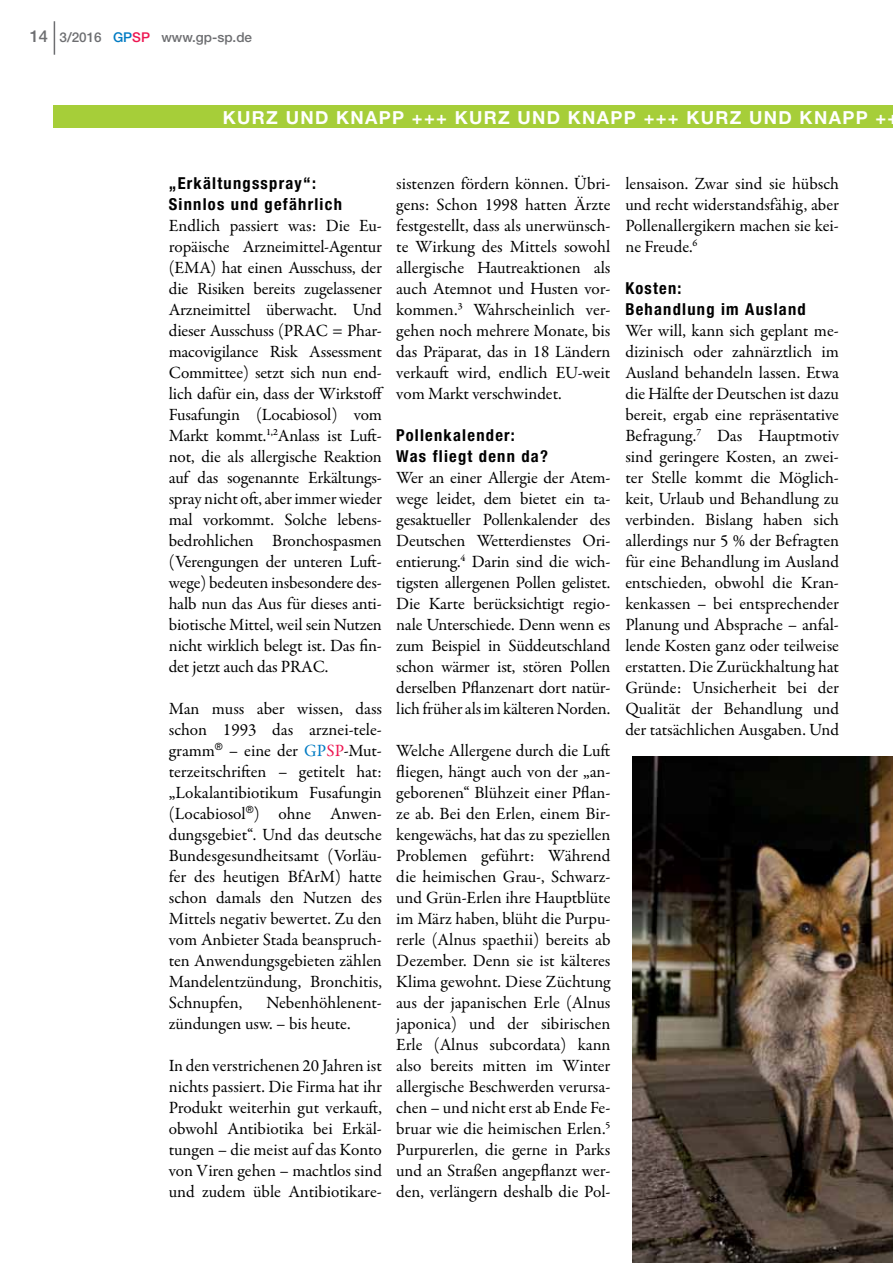
<style>
.page{position:relative;width:893px;height:1263px;background:#fff}
.page>*{position:absolute;margin:0;border:0;box-sizing:border-box;transform-origin:0 0}
.t1{font:700 18px "Helvetica Neue LT";letter-spacing:.075em;color:#fff}
.t2{font:17.25px/21px "Garamond Premr Pro";letter-spacing:-.01em;color:#000;text-align:justify}
.t3{font:700 condensed 16.5px/21px "Helvetica Neue LT";letter-spacing:.075em;color:#000}
.t4{font:500 13.5px "Helvetica Neue LT";color:#6d6e71}
.s1{font-size:16.5px}
.s2{color:#007bc3}
.s3{color:#ed1651}
</style>
<div class="page">
<hr style="left:54px;top:21px;width:1px;height:34px;background:#6d6e71">
<div style="left:54px;top:105px;width:839px;height:22px;background:#a6ce39"></div>
<img style="left:633px;top:756px;width:260px;height:507px">
<p class="t4" style="left:30px;top:29px;width:224px"><span class="s1">14</span> 3/2016 <span class="s2">GP</span><span class="s3">SP</span> www.gp-sp.de</p>
<p class="t1" style="left:223px;top:106px;width:665px">KURZ UND KNAPP +++ KURZ UND KNAPP +++ KURZ UND KNAPP +</p>
<p class="t3" style="left:169px;top:172px;width:175px">„Erkältungsspray“:<br>Sinnlos und gefährlich</p>
<p class="t2" style="left:169px;top:215px;width:217px;text-align:left">Endlich passiert was: Die Eu&shy;ropäische Arzneimittel-Agentur (EMA) hat einen Ausschuss, der die Risiken bereits zugelassener<br>Arzneimittel überwacht. Und dieser Ausschuss (PRAC = Phar&shy;macovigilance Risk Assessment<br>Committee) setzt sich nun end&shy;lich dafür ein, dass der Wirkstoff<br>Fusafungin (Locabiosol) vom<br>Markt kommt.<sup>1,2</sup>Anlass ist Luft&shy;not, die als allergische Reaktion auf das sogenannte Erkältungs&shy;spray nicht oft, aber immer wieder mal vorkommt. Solche lebens&shy;bedrohlichen Bronchospasmen (Verengungen der unteren Luft&shy;wege) bedeuten insbesondere des&shy;halb nun das Aus für dieses anti&shy;biotische Mittel, weil sein Nutzen nicht wirklich belegt ist. Das fin&shy;det jetzt auch das PRAC.</p>
<p class="t2" style="left:169px;top:698px;width:215px">Man muss aber wissen, dass schon 1993 das arznei-tele&shy;gramm<sup>®</sup> – eine der <span class="s2">GP</span><span class="s3">SP</span>-Mut&shy;terzeitschriften – getitelt hat: „Lokalantibiotikum Fusafungin (Locabiosol<sup>®</sup>) ohne Anwen&shy;dungsgebiet“. Und das deutsche Bundesgesundheitsamt (Vorläu&shy;fer des heutigen BfArM) hatte schon damals den Nutzen des Mittels negativ bewertet. Zu den vom Anbieter Stada beanspruch&shy;ten Anwendungsgebieten zählen Mandelentzündung, Bronchitis, Schnupfen,</p>
<p class="t2" style="left:169px;top:992px;width:215px;text-indent:98px">Nebenhöhlenent&shy;zündungen usw. – bis heute.</p>
<p class="t2" style="left:169px;top:1055px;width:215px">In den verstrichenen 20 Jahren ist nichts passiert. Die Firma hat ihr Produkt weiterhin gut verkauft, obwohl Antibiotika bei Erkäl&shy;tungen – die meist auf das Konto von Viren gehen – machtlos sind und zudem üble Antibiotikare-</p>
<p class="t2" style="left:396px;top:173px;width:216px">sistenzen fördern können. Übri&shy;gens: Schon 1998 hatten Ärzte festgestellt, dass als unerwünsch&shy;te Wirkung des Mittels sowohl allergische Hautreaktionen als auch Atemnot und Husten vor&shy;kommen.<sup>3</sup> Wahrscheinlich ver&shy;gehen noch mehrere Monate, bis das Präparat, das in 18 Ländern verkauft wird, endlich EU-weit vom Markt verschwindet.</p>
<p class="t3" style="left:396px;top:424px;width:153px">Pollenkalender:<br>Was fliegt denn da?</p>
<p class="t2" style="left:396px;top:467px;width:216px">Wer an einer Allergie der Atem&shy;wege leidet, dem bietet ein ta&shy;gesaktueller Pollenkalender des Deutschen Wetterdienstes Ori&shy;entierung.<sup>4</sup> Darin sind die wich&shy;tigsten allergenen Pollen gelistet.<br>Die Karte berücksichtigt regio&shy;nale Unterschiede. Denn wenn es zum Beispiel in Süddeutschland schon wärmer ist, stören Pollen derselben Pflanzenart dort natür&shy;lich früher als im kälteren Norden.</p>
<p class="t2" style="left:396px;top:740px;width:216px">Welche Allergene durch die Luft fliegen, hängt auch von der „an&shy;geborenen“ Blühzeit einer Pflan&shy;ze ab. Bei den Erlen, einem Bir&shy;kengewächs, hat das zu speziellen Problemen geführt: Während die heimischen Grau-, Schwarz&shy;und Grün-Erlen ihre Hauptblüte im März haben, blüht die Purpu&shy;rerle (Alnus spaethii) bereits ab Dezember. Denn sie ist kälteres Klima gewohnt. Diese Züchtung aus der japanischen Erle (Alnus japonica) und der sibirischen Erle (Alnus subcordata) kann also bereits mitten im Winter allergische Beschwerden verursa&shy;chen – und nicht erst ab Ende Fe&shy;bruar wie die heimischen Erlen.<sup>5<br></sup>Purpurerlen, die gerne in Parks und an Straßen angepflanzt wer&shy;den, verlängern deshalb die Pol-</p>
<p class="t2" style="left:625px;top:173px;width:215px">lensaison. Zwar sind sie hübsch und recht widerstandsfähig, aber Pollenallergikern machen sie kei&shy;ne Freude.<sup>6</sup></p>
<p class="t3" style="left:625px;top:277px;width:182px">Kosten:<br>Behandlung im Ausland</p>
<p class="t2" style="left:625px;top:320px;width:215px">Wer will, kann sich geplant me&shy;dizinisch oder zahnärztlich im Ausland behandeln lassen. Etwa die Hälfte der Deutschen ist dazu bereit, ergab eine repräsentative Befragung.<sup>7</sup> Das Hauptmotiv sind geringere Kosten, an zwei&shy;ter Stelle kommt die Möglich&shy;keit, Urlaub und Behandlung zu verbinden. Bislang haben sich allerdings nur 5 % der Befragten für eine Behandlung im Ausland entschieden, obwohl die Kran&shy;kenkassen – bei entsprechender Planung und Absprache – anfal&shy;lende Kosten ganz oder teilweise erstatten. Die Zurückhaltung hat Gründe: Unsicherheit bei der Qualität der Behandlung und der tatsächlichen Ausgaben. Und</p>
</div>
